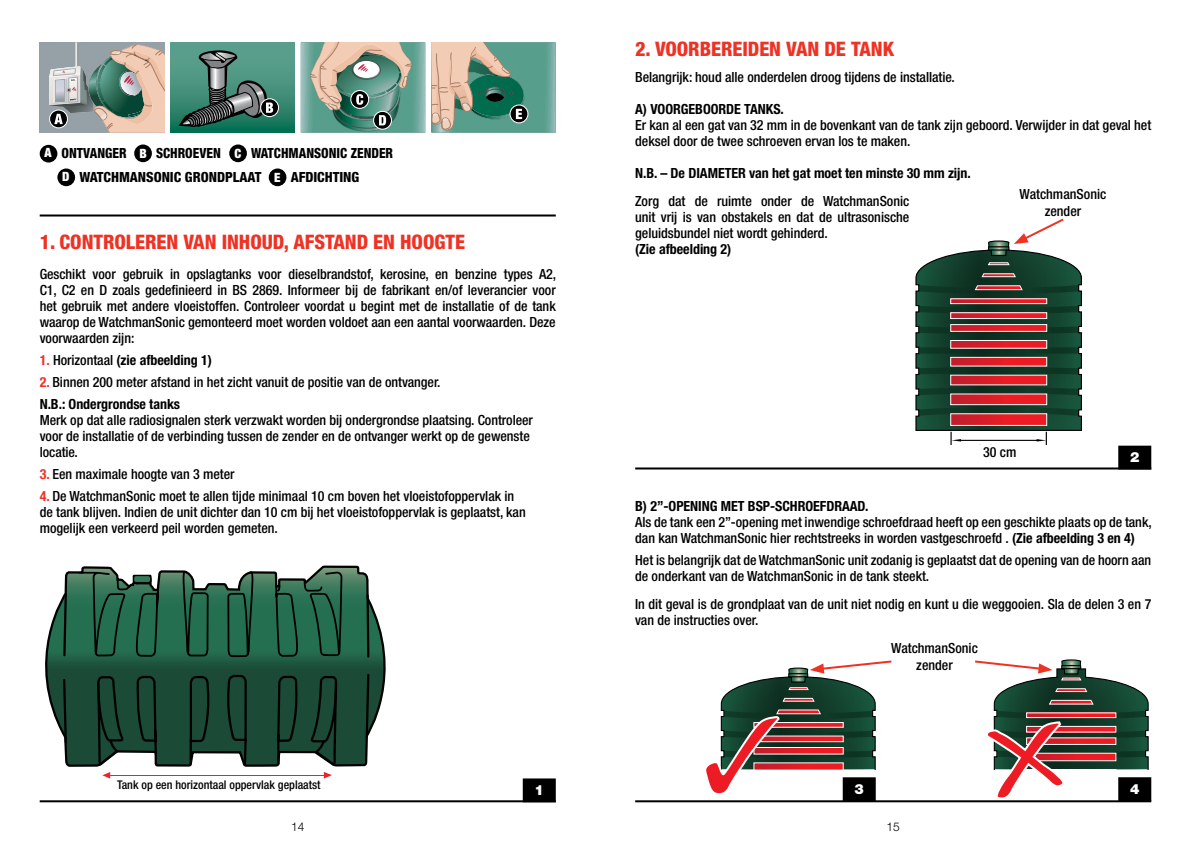
<style>
.page{position:relative;width:1191px;height:842px;background:#fff}
.page>*{position:absolute;margin:0;border:0;box-sizing:border-box;transform-origin:0 0}
.t1{font:800 condensed 20px "Helvetica Neue";letter-spacing:-.005em;color:#ee3224}
.t2{font:500 condensed 14px/16px "Helvetica Neue";letter-spacing:-.005em;color:#000}
.t3{font:700 condensed 14px "Helvetica Neue";letter-spacing:-.005em;color:#000}
.t4{font:800 condensed 14px/24px "Helvetica Neue";color:#000;scale:.94 1}
.t5{font:900 14px "Helvetica Neue";color:#fff}
.t6{font:900 condensed 12.8px "Helvetica Neue";color:#fff}
.t7{font:500 condensed 12px "Helvetica Neue";color:#000}
.t8{font:300 12px "Helvetica Neue";color:#000}
.s1{font-weight:900;font-size:12.8px;color:#fff}
.s2{color:#ee3224}
.s3{font-weight:500}
.s4{font-weight:700;color:#ee3224}
.s5{font-weight:700}
</style>
<div class="page">
<svg style="left:45px;top:566px;width:341px;height:201px"></svg>
<svg style="left:62px;top:678px;width:6px;height:66px"></svg>
<svg style="left:62px;top:592px;width:6px;height:65px"></svg>
<svg style="left:96px;top:565px;width:274px;height:202px;background:#325f4b"></svg>
<svg style="left:96px;top:681px;width:242px;height:97px"></svg>
<hr style="left:107px;top:775px;width:220px;height:1px;background:#ee2132">
<svg style="left:77px;top:569px;width:266px;height:92px;background:#356d55"></svg>
<div style="left:133px;top:575px;width:18px;height:8px;background:#000"></div>
<div style="left:134px;top:576px;width:16px;height:6px;background:#35775a;border-radius:2px"></div>
<svg style="left:301px;top:42px;width:124px;height:90px;background:#84a292"></svg>
<svg style="left:431px;top:42px;width:125px;height:90px;background:#7c9e8a"></svg>
<svg style="left:40px;top:42px;width:124px;height:90px;background:#a0a39c"></svg>
<svg style="left:170px;top:42px;width:125px;height:90px;background:#3d8e78"></svg>
<svg style="left:261px;top:99px;width:17px;height:18px"></svg>
<div style="left:260px;top:98px;width:19px;height:19px;border:1px solid #fff;border-radius:50%"></div>
<svg style="left:179px;top:50px;width:94px;height:77px;background:#4e796e"></svg>
<div style="left:134px;top:144px;width:18px;height:18px;background:#000;border-radius:50%"></div>
<div style="left:229px;top:144px;width:18px;height:18px;background:#000;border-radius:50%"></div>
<div style="left:57px;top:168px;width:18px;height:18px;background:#000;border-radius:50%"></div>
<div style="left:269px;top:168px;width:17px;height:18px;background:#000;border-radius:50%"></div>
<hr style="left:40px;top:214px;width:516px;height:2px;background:#000">
<hr style="left:40px;top:800px;width:516px;height:2px;background:#000">
<svg style="left:521px;top:778px;width:35px;height:25px"></svg>
<div style="left:40px;top:145px;width:17px;height:18px;background:#000;border-radius:50%"></div>
<svg style="left:1116px;top:445px;width:36px;height:25px"></svg>
<hr style="left:635px;top:467px;width:516px;height:2px;background:#000">
<hr style="left:635px;top:800px;width:516px;height:2px;background:#000">
<svg style="left:703px;top:660px;width:190px;height:143px"></svg>
<svg style="left:915px;top:218px;width:167px;height:226px"></svg>
<svg style="left:973px;top:659px;width:179px;height:144px"></svg>
<p class="t6" style="left:44px;top:144px;width:9px">A</p>
<p class="t4" style="left:79px;top:141px;width:335px;text-indent:-18px">ONTVANGER <span class="s1">B</span> SCHROEVEN <span class="s1">C</span> WATCHMANSONIC ZENDER<br>WATCHMANSONIC GRONDPLAAT <span class="s1">E</span> AFDICHTING</p>
<p class="t6" style="left:62px;top:169px;width:9px">D</p>
<h1 class="t1" style="left:40px;top:229px;width:427px">1. CONTROLEREN VAN INHOUD, AFSTAND EN HOOGTE</h1>
<p class="t2" style="left:40px;top:266px;width:518px;text-align:justify">Geschikt voor gebruik in opslagtanks voor dieselbrandstof, kerosine, en benzine types A2, C1, C2 en D zoals gedefinieerd in BS 2869. Informeer bij de fabrikant en/of leverancier voor het gebruik met andere vloeistoffen. Controleer voordat u begint met de installatie of de tank waarop de WatchmanSonic gemonteerd moet worden voldoet aan een aantal voorwaarden. Deze voorwaarden zijn:</p>
<p class="t3" style="left:40px;top:352px;width:174px"><span class="s2">1.</span> <span class="s3">Horizontaal</span> (zie afbeelding 1)</p>
<p class="t2" style="left:40px;top:371px;width:402px;line-height:22px"><span class="s4">2.</span> Binnen 200 meter afstand in het zicht vanuit de positie van de ontvanger.<br><span class="s5">N.B.: Ondergrondse tanks</span></p>
<p class="t2" style="left:40px;top:412px;width:495px">Merk op dat alle radiosignalen sterk verzwakt worden bij ondergrondse plaatsing. Controleer voor de installatie of de verbinding tussen de zender en de ontvanger werkt op de gewenste locatie.</p>
<p class="t2" style="left:40px;top:466px;width:196px"><span class="s4">3.</span> Een maximale hoogte van 3 meter</p>
<p class="t2" style="left:40px;top:488px;width:487px"><span class="s4">4.</span> De WatchmanSonic moet te allen tijde minimaal 10 cm boven het vloeistofoppervlak in de tank blijven. Indien de unit dichter dan 10 cm bij het vloeistofoppervlak is geplaatst, kan mogelijk een verkeerd peil worden gemeten.</p>
<p class="t7" style="left:117px;top:777px;width:205px">Tank op een horizontaal oppervlak geplaatst</p>
<p class="t5" style="left:534px;top:782px;width:11px">1</p>
<h1 class="t1" style="left:635px;top:36px;width:260px">2. VOORBEREIDEN VAN DE TANK</h1>
<p class="t2" style="left:635px;top:69px;width:321px">Belangrijk: houd alle onderdelen droog tijdens de installatie.</p>
<p class="t3" style="left:635px;top:100px;width:150px">A) VOORGEBOORDE TANKS.</p>
<p class="t2" style="left:635px;top:117px;width:517px">Er kan al een gat van 32 mm in de bovenkant van de tank zijn geboord. Verwijder in dat geval het deksel door de twee schroeven ervan los te maken.</p>
<p class="t3" style="left:635px;top:164px;width:337px">N.B. – De DIAMETER van het gat moet ten minste 30 mm zijn.</p>
<p class="t2" style="left:635px;top:193px;width:276px;text-align:justify">Zorg dat de ruimte onder de WatchmanSonic unit vrij is van obstakels en dat de ultrasonische geluidsbundel niet wordt gehinderd.</p>
<p class="t3" style="left:635px;top:241px;width:98px">(Zie afbeelding 2)</p>
<p class="t2" style="left:1019px;top:186px;width:88px;line-height:16.8px;text-align:center">WatchmanSonic zender</p>
<p class="t2" style="left:983px;top:444px;width:35px">30 cm</p>
<p class="t5" style="left:1130px;top:449px;width:11px">2</p>
<p class="t3" style="left:635px;top:498px;width:235px">B) 2”-OPENING MET BSP-SCHROEFDRAAD.</p>
<p class="t2" style="left:635px;top:514px;width:518px">Als de tank een 2”-opening met inwendige schroefdraad heeft op een geschikte plaats op de tank, dan kan WatchmanSonic hier rechtstreeks in worden vastgeschroefd . <span class="s5">(Zie afbeelding 3 en 4)</span></p>
<p class="t2" style="left:635px;top:552px;width:517px">Het is belangrijk dat de WatchmanSonic unit zodanig is geplaatst dat de opening van de hoorn aan de onderkant van de WatchmanSonic in de tank steekt.</p>
<p class="t2" style="left:635px;top:596px;width:518px">In dit geval is de grondplaat van de unit niet nodig en kunt u die weggooien. Sla de delen 3 en 7 van de instructies over.</p>
<p class="t2" style="left:891px;top:639px;width:88px;line-height:16.8px;text-align:center">WatchmanSonic zender</p>
<p class="t5" style="left:854px;top:781px;width:11px">3</p>
<p class="t5" style="left:1130px;top:781px;width:11px">4</p>
<p class="t8" style="left:291px;top:819px;width:15px">14</p>
<p class="t8" style="left:886px;top:819px;width:15px">15</p>
</div>
